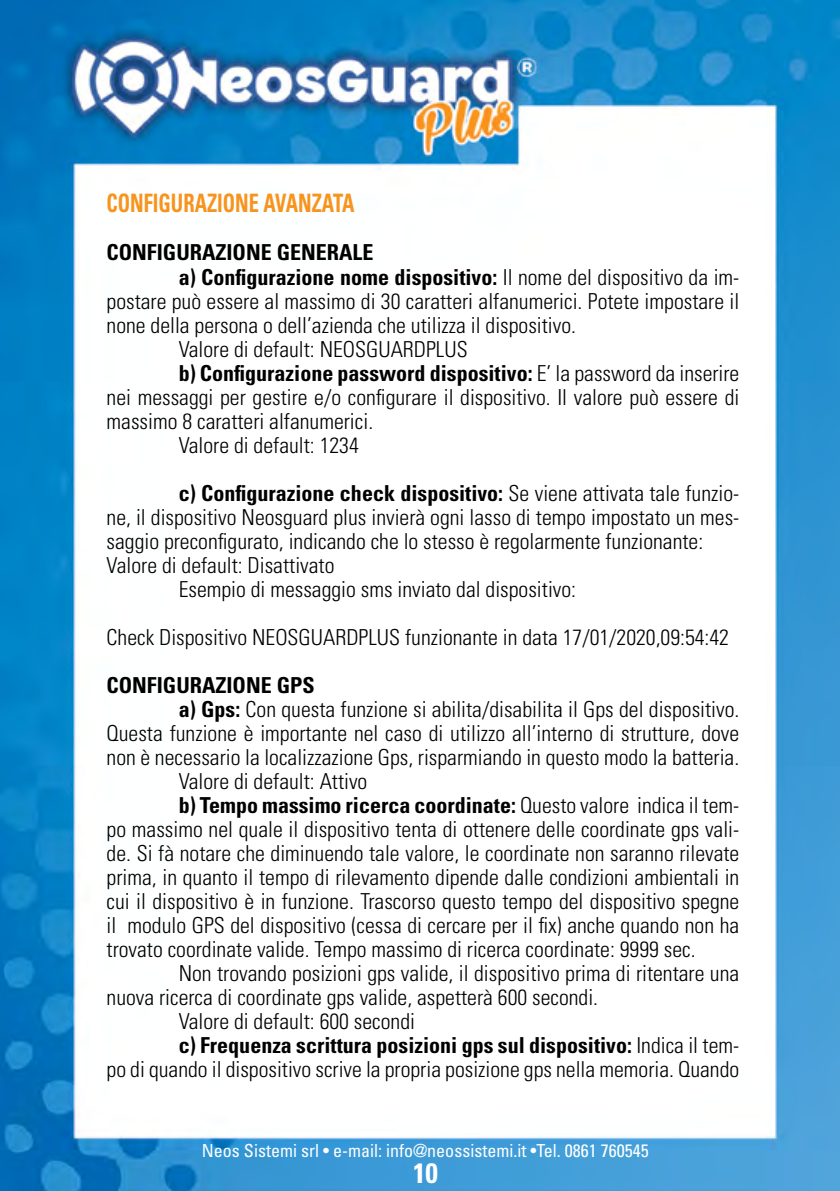
<style>
.page{position:relative;width:840px;height:1191px;background:#fff}
.page>*{position:absolute;margin:0;border:0;box-sizing:border-box;transform-origin:0 0}
.t1{font:700 condensed 28px "Univers";color:#fff}
.t2{font:700 condensed 25.4px "Univers";color:#f7941e;scale:.8 1}
.t3{font:300 condensed 22px "Univers";color:#000}
.t4{font:700 condensed 22px "Univers";color:#000}
.t5{font:condensed 18px "Univers";color:#fff}
.s1{font-weight:300}
.s2{font-weight:700}
</style>
<div class="page">
<img style="left:0;top:0;width:839px;height:1191px">
<p class="t2" style="left:106px;top:188px;width:311px">CONFIGURAZIONE AVANZATA</p>
<p class="t4" style="left:106px;top:239px;width:268px">CONFIGURAZIONE GENERALE</p>
<p class="t4" style="left:178px;top:263px;width:562px">a) Configurazione nome dispositivo: <span class="s1">Il nome del dispositivo da im-</span></p>
<p class="t3" style="left:106px;top:287px;width:634px">postare può essere al massimo di 30 caratteri alfanumerici. Potete impostare il</p>
<p class="t3" style="left:106px;top:311px;width:470px">none della persona o dell’azienda che utilizza il dispositivo.</p>
<p class="t3" style="left:178px;top:335px;width:290px">Valore di default: NEOSGUARDPLUS</p>
<p class="t4" style="left:178px;top:359px;width:562px">b) Configurazione password dispositivo: <span class="s1">E’ la password da inserire</span></p>
<p class="t3" style="left:106px;top:383px;width:634px">nei messaggi per gestire e/o configurare il dispositivo. Il valore può essere di</p>
<p class="t3" style="left:106px;top:407px;width:268px">massimo 8 caratteri alfanumerici.</p>
<p class="t3" style="left:178px;top:431px;width:181px">Valore di default: 1234</p>
<p class="t4" style="left:178px;top:479px;width:562px">c) Configurazione check dispositivo: <span class="s1">Se viene attivata tale funzio-</span></p>
<p class="t3" style="left:106px;top:503px;width:634px">ne, il dispositivo Neosguard plus invierà ogni lasso di tempo impostato un mes-</p>
<p class="t3" style="left:106px;top:527px;width:598px">saggio preconfigurato, indicando che lo stesso è regolarmente funzionante:</p>
<p class="t3" style="left:106px;top:551px;width:229px">Valore di default: Disattivato</p>
<p class="t3" style="left:178px;top:575px;width:399px">Esempio di messaggio sms inviato dal dispositivo:</p>
<p class="t3" style="left:106px;top:623px;width:623px">Check Dispositivo NEOSGUARDPLUS funzionante in data 17/01/2020,09:54:42</p>
<p class="t4" style="left:106px;top:671px;width:209px">CONFIGURAZIONE GPS</p>
<p class="t3" style="left:178px;top:695px;width:562px"><span class="s2">a) Gps:</span> Con questa funzione si abilita/disabilita il Gps del dispositivo.</p>
<p class="t3" style="left:106px;top:719px;width:634px">Questa funzione è importante nel caso di utilizzo all’interno di strutture, dove</p>
<p class="t3" style="left:106px;top:743px;width:633px">non è necessario la localizzazione Gps, risparmiando in questo modo la batteria.</p>
<p class="t3" style="left:178px;top:767px;width:190px">Valore di default: Attivo</p>
<p class="t4" style="left:178px;top:791px;width:562px">b) Tempo massimo ricerca coordinate: <span class="s1">Questo valore indica il tem-</span></p>
<p class="t3" style="left:106px;top:815px;width:634px">po massimo nel quale il dispositivo tenta di ottenere delle coordinate gps vali-</p>
<p class="t3" style="left:106px;top:839px;width:634px">de. Si fà notare che diminuendo tale valore, le coordinate non saranno rilevate</p>
<p class="t3" style="left:106px;top:863px;width:634px">prima, in quanto il tempo di rilevamento dipende dalle condizioni ambientali in</p>
<p class="t3" style="left:106px;top:887px;width:634px">cui il dispositivo è in funzione. Trascorso questo tempo del dispositivo spegne</p>
<p class="t3" style="left:106px;top:911px;width:634px">il modulo GPS del dispositivo (cessa di cercare per il fix) anche quando non ha</p>
<p class="t3" style="left:106px;top:935px;width:590px">trovato coordinate valide. Tempo massimo di ricerca coordinate: 9999 sec.</p>
<p class="t3" style="left:178px;top:959px;width:562px">Non trovando posizioni gps valide, il dispositivo prima di ritentare una</p>
<p class="t3" style="left:106px;top:983px;width:493px">nuova ricerca di coordinate gps valide, aspetterà 600 secondi.</p>
<p class="t3" style="left:178px;top:1007px;width:238px">Valore di default: 600 secondi</p>
<p class="t4" style="left:178px;top:1031px;width:561px">c) Frequenza scrittura posizioni gps sul dispositivo: <span class="s1">Indica il tem-</span></p>
<p class="t3" style="left:106px;top:1056px;width:633px">po di quando il dispositivo scrive la propria posizione gps nella memoria. Quando</p>
<p class="t5" style="left:202px;top:1139px;width:448px">Neos Sistemi srl • e-mail: info@neossistemi.it •Tel. 0861 760545</p>
<p class="t1" style="left:413px;top:1155px;width:26px">10</p>
</div>
